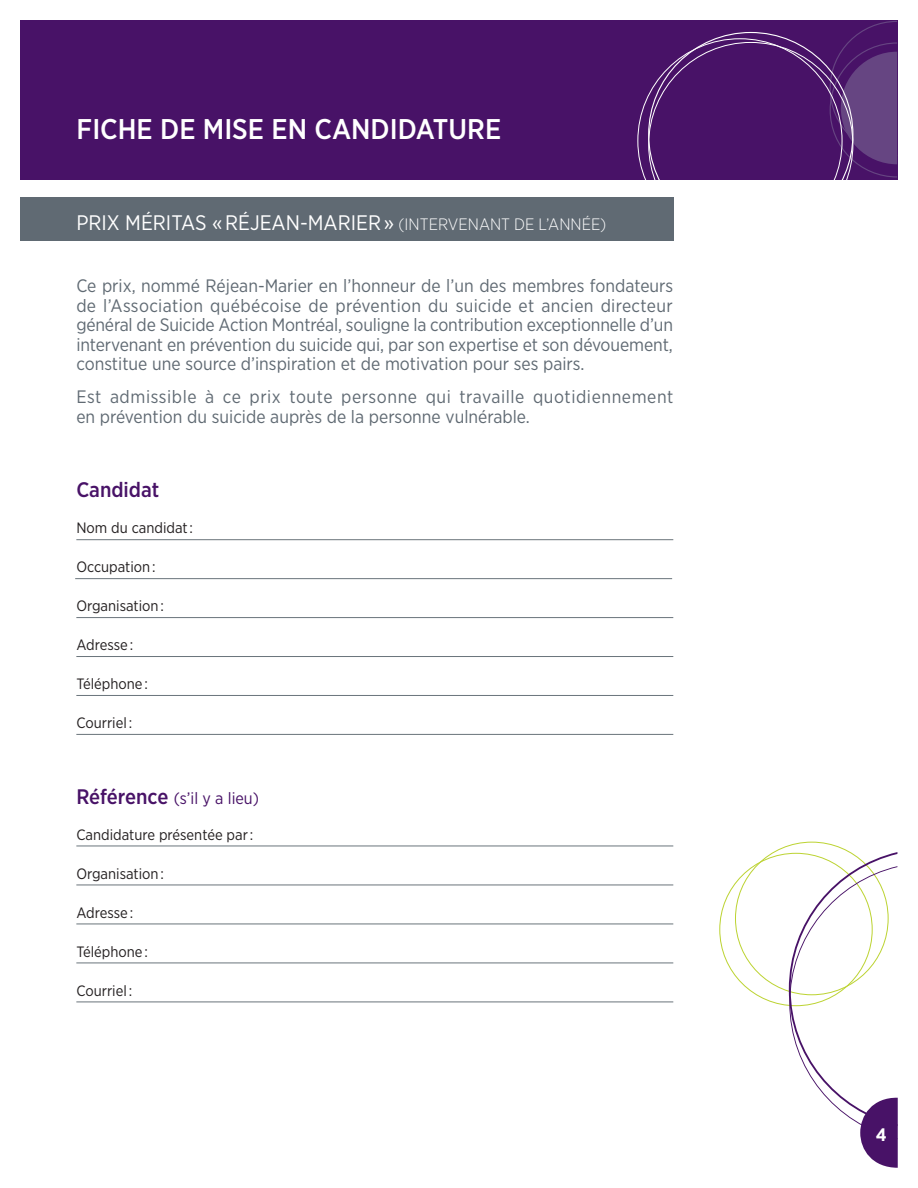
<style>
.page{position:relative;width:918px;height:1188px;background:#fff}
.page>*{position:absolute;margin:0;border:0;box-sizing:border-box;transform-origin:0 0}
.t1{font:500 28.5px "Gotham Narrow";color:#fff}
.t2{font:21px "Gotham Narrow";color:#fff}
.t3{font:500 21px "Gotham Narrow";color:#481267}
.t4{font:18px/19.5px "Gotham Narrow";color:#606a73;text-align:justify}
.t5{font:18px/19.5px "Gotham Narrow";letter-spacing:.02em;color:#606a73}
.t6{font:700 18px "Gotham Narrow";color:#fff}
.t7{font:300 16.5px "Gotham Narrow";color:#fff}
.t8{font:16.5px "Gotham Narrow";color:#481267}
.t9{font:15px "Gotham Narrow";color:#231f20}
.s1{font-weight:400;font-size:21px}
.s2{font-weight:500;font-size:21px}
</style>
<div class="page">
<svg style="left:789px;top:852px;width:109px;height:316px"></svg>
<div style="left:20px;top:20px;width:878px;height:159px;background:#481267"></div>
<svg style="left:829px;top:21px;width:69px;height:157px"></svg>
<div style="left:20px;top:197px;width:653px;height:44px;background:#606a73"></div>
<hr style="left:76px;top:539px;width:597px;height:1px;background:#6a747b">
<hr style="left:75px;top:578px;width:597px;height:1px;background:#6a747b">
<hr style="left:76px;top:617px;width:597px;height:1px;background:#6a747b">
<hr style="left:76px;top:656px;width:597px;height:1px;background:#6a747b">
<hr style="left:76px;top:695px;width:597px;height:1px;background:#6a747b">
<hr style="left:76px;top:846px;width:597px;height:1px;background:#6a747b">
<hr style="left:76px;top:885px;width:597px;height:1px;background:#6a747b">
<hr style="left:76px;top:924px;width:597px;height:1px;background:#6a747b">
<hr style="left:76px;top:963px;width:597px;height:1px;background:#6a747b">
<hr style="left:76px;top:1002px;width:597px;height:1px;background:#6a747b">
<hr style="left:76px;top:734px;width:597px;height:1px;background:#6a747b">
<h1 class="t1" style="left:77px;top:111px;width:426px">FICHE DE MISE EN CANDIDATURE</h1>
<p class="t2" style="left:76px;top:209px;width:88px">Prix méritas</p>
<p class="t2" style="left:212px;top:209px;width:124px">« Réjean-Marier</p>
<p class="t7" style="left:384px;top:214px;width:224px"><span class="s1">»</span> (INTERVENANT DE L’ANNÉE)</p>
<p class="t4" style="left:76px;top:276px;width:598px">Ce prix, nommé Réjean-Marier en l’honneur de l’un des membres fondateurs de l’Association québécoise de prévention du suicide et ancien directeur général de Suicide Action Montréal, souligne la contribution exceptionnelle d’un intervenant en prévention du suicide qui, par son expertise et son dévouement, constitue une source d’inspiration et de motivation pour ses pairs.</p>
<p class="t5" style="left:76px;top:387px;width:599px">Est admissible à ce prix toute personne qui travaille quotidiennement en prévention du suicide auprès de la personne vulnérable.</p>
<p class="t3" style="left:76px;top:477px;width:84px">CANDIDAT</p>
<p class="t9" style="left:76px;top:519px;width:118px">Nom du candidat :</p>
<p class="t9" style="left:76px;top:558px;width:81px">Occupation :</p>
<p class="t9" style="left:76px;top:597px;width:89px">Organisation :</p>
<p class="t9" style="left:76px;top:636px;width:58px">Adresse :</p>
<p class="t9" style="left:76px;top:675px;width:73px">Téléphone :</p>
<p class="t9" style="left:76px;top:714px;width:57px">Courriel :</p>
<p class="t8" style="left:76px;top:788px;width:184px"><span class="s2">RÉFÉRENCE</span> (s’il y a lieu)</p>
<p class="t9" style="left:76px;top:825px;width:178px">Candidature présentée par :</p>
<p class="t9" style="left:76px;top:864px;width:89px">Organisation :</p>
<p class="t9" style="left:76px;top:903px;width:58px">Adresse :</p>
<p class="t9" style="left:76px;top:942px;width:73px">Téléphone :</p>
<p class="t9" style="left:76px;top:981px;width:57px">Courriel :</p>
<p class="t6" style="left:876px;top:1123px;width:12px">4</p>
</div>
